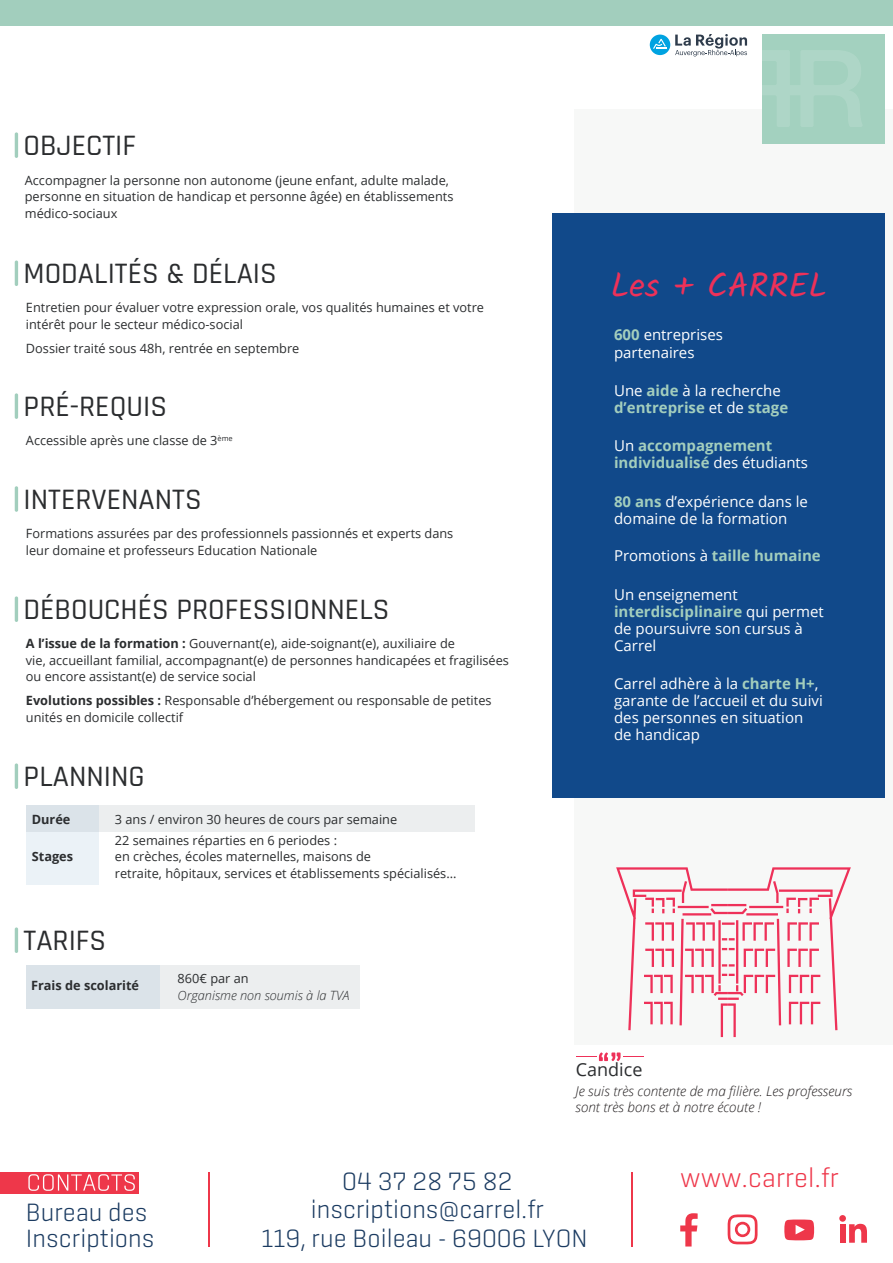
<style>
.page{position:relative;width:893px;height:1263px;background:#fff}
.page>*{position:absolute;margin:0;border:0;box-sizing:border-box;transform-origin:0 0}
.t1{font:34.2px "Kalam";color:#ee3159}
.t2{font:500 30px "Rajdhani";color:#2b2d2f}
.t3{font:300 27.3px "Center";color:#ee374a}
.t4{font:300 25.5px/28.5px "Center";color:#1b3b61;text-align:center}
.t5{font:18px "Open Sans";color:#2b2d2f}
.t6{font:15px/17.1px "Open Sans";color:#fff}
.t7{font:700 15px/17.1px "Open Sans";color:#a3cebd}
.t8{font:italic 300 13.5px/16.5px "Open Sans";color:#231f20}
.t9{font:12.75px/16.5px "Open Sans";color:#2b2d2f}
.t10{font:700 12.75px "Open Sans";color:#2b2d2f}
.t11{font:italic 300 12.75px "Open Sans";color:#2b2d2f}
.s1{font-weight:700}
.s2{font-weight:700;color:#a3cebd}
.s3{font-weight:400;color:#fff}
</style>
<div class="page">
<svg style="left:784px;top:1219px;width:30px;height:21px"></svg>
<svg style="left:680px;top:1213px;width:18px;height:33px"></svg>
<svg style="left:727px;top:1214px;width:31px;height:30px"></svg>
<div style="left:839px;top:1215px;width:7px;height:7px;background:#ee374a;border-radius:50%"></div>
<div style="left:840px;top:1224px;width:5px;height:19px;background:#ee374a"></div>
<svg style="left:849px;top:1224px;width:18px;height:19px"></svg>
<hr style="left:631px;top:1172px;width:2px;height:75px;background:#ee374a">
<div style="left:0;top:1172px;width:138px;height:21px;background:#ee374a"></div>
<svg style="left:28px;top:1174px;width:107px;height:17px"></svg>
<hr style="left:208px;top:1172px;width:2px;height:75px;background:#ee374a">
<div style="left:0;top:0;width:893px;height:26px;background:#a2cebd"></div>
<svg style="left:576px;top:1052px;width:68px;height:9px"></svg>
<div style="left:574px;top:109px;width:319px;height:935px;background:#f7f8f7"></div>
<svg style="left:616px;top:867px;width:235px;height:170px"></svg>
<div style="left:763px;top:34px;width:122px;height:109px;background:#a3d1bf"></div>
<svg style="left:763px;top:51px;width:99px;height:76px"></svg>
<hr style="left:15px;top:393px;width:3px;height:26px;background:#a2cebd;border-radius:2px">
<hr style="left:15px;top:132px;width:3px;height:26px;background:#a2cebd;border-radius:2px">
<hr style="left:15px;top:260px;width:3px;height:26px;background:#a2cebd;border-radius:2px">
<hr style="left:15px;top:486px;width:3px;height:26px;background:#a2cebd;border-radius:2px">
<hr style="left:15px;top:596px;width:3px;height:26px;background:#a2cebd;border-radius:2px">
<hr style="left:15px;top:763px;width:3px;height:26px;background:#a2cebd;border-radius:2px">
<div style="left:26px;top:805px;width:449px;height:26px;background:#eceeef"></div>
<div style="left:26px;top:805px;width:72px;height:80px;background:linear-gradient(to right,#e6edf2,#e6edf2)"></div>
<div style="left:553px;top:213px;width:332px;height:585px;background:#11498a"></div>
<svg style="left:675px;top:34px;width:72px;height:22px"></svg>
<div style="left:650px;top:35px;width:20px;height:20px;background:#00a3e1;border-radius:50%"></div>
<svg style="left:653px;top:39px;width:13px;height:10px"></svg>
<hr style="left:15px;top:927px;width:3px;height:26px;background:#a2cebd;border-radius:2px">
<div style="left:26px;top:965px;width:333px;height:43px;background:#eceeef"></div>
<div style="left:26px;top:965px;width:134px;height:43px;background:#dbe3e9"></div>
<h2 class="t2" style="left:24px;top:128px;width:114px">OBJECTIF</h2>
<p class="t9" style="left:25px;top:171px;width:430px">Accompagner la personne non autonome (jeune enfant, adulte malade, personne en situation de handicap et personne âgée) en établissements médico-sociaux</p>
<h2 class="t2" style="left:24px;top:256px;width:255px">MODALITÉS &amp; DÉLAIS</h2>
<p class="t9" style="left:26px;top:299px;width:460px">Entretien pour évaluer votre expression orale, vos qualités humaines et votre intérêt pour le secteur médico-social</p>
<p class="t9" style="left:26px;top:340px;width:275px">Dossier traité sous 48h, rentrée en septembre</p>
<h2 class="t2" style="left:24px;top:389px;width:145px">PRÉ-REQUIS</h2>
<p class="t9" style="left:26px;top:432px;width:208px">Accessible après une classe de 3<sup>ème</sup></p>
<h2 class="t2" style="left:24px;top:482px;width:180px">INTERVENANTS</h2>
<p class="t9" style="left:26px;top:525px;width:429px">Formations assurées par des professionnels passionnés et experts dans leur domaine et professeurs Education Nationale</p>
<h2 class="t2" style="left:24px;top:592px;width:367px">DÉBOUCHÉS PROFESSIONNELS</h2>
<p class="t9" style="left:26px;top:635px;width:485px"><span class="s1">A l’issue de la formation :</span> Gouvernant(e), aide-soignant(e), auxiliaire de<br>vie, accueillant familial, accompagnant(e) de personnes handicapées et fragilisées ou encore assistant(e) de service social</p>
<p class="t9" style="left:26px;top:692px;width:467px"><span class="s1">Evolutions possibles :</span> Responsable d’hébergement ou responsable de petites unités en domicile collectif</p>
<h2 class="t2" style="left:24px;top:759px;width:123px">PLANNING</h2>
<p class="t10" style="left:32px;top:810px;width:40px">Durée</p>
<p class="t10" style="left:32px;top:847px;width:43px">Stages</p>
<p class="t9" style="left:115px;top:808px;width:284px;line-height:21px">3 ans / environ 30 heures de cours par semaine<br>22 semaines réparties en 6 periodes :</p>
<p class="t9" style="left:115px;top:848px;width:343px">en crèches, écoles maternelles, maisons de<br>retraite, hôpitaux, services et établissements spécialisés...</p>
<h2 class="t2" style="left:24px;top:923px;width:84px">TARIFS</h2>
<p class="t10" style="left:31px;top:977px;width:110px">Frais de scolarité</p>
<p class="t9" style="left:178px;top:970px;width:73px">860€ par an</p>
<p class="t11" style="left:178px;top:986px;width:173px">Organisme non soumis à la TVA</p>
<h1 class="t1" style="left:611px;top:261px;width:218px">Les + CARREL</h1>
<p class="t6" style="left:614px;top:326px;width:110px"><span class="s2">600</span> entreprises partenaires</p>
<p class="t7" style="left:614px;top:381px;width:176px"><span class="s3">Une</span> aide <span class="s3">à la recherche </span>d’entreprise <span class="s3">et de</span> stage</p>
<p class="t7" style="left:614px;top:437px;width:195px"><span class="s3">Un</span> accompagnement individualisé <span class="s3">des étudiants</span></p>
<p class="t6" style="left:614px;top:492px;width:195px"><span class="s2">80 ans</span> d’expérience dans le domaine de la formation</p>
<p class="t7" style="left:614px;top:547px;width:208px"><span class="s3">Promotions à</span> taille humaine</p>
<p class="t6" style="left:614px;top:586px;width:211px">Un enseignement <span class="s2">interdisciplinaire</span> qui permet de poursuivre son cursus à<br>Carrel</p>
<p class="t6" style="left:614px;top:674px;width:210px">Carrel adhère à la <span class="s2">charte H+</span>, garante de l’accueil et du suivi des personnes en situation de handicap</p>
<h3 class="t5" style="left:576px;top:1057px;width:68px">Candice</h3>
<p class="t8" style="left:575px;top:1082px;width:278px">Je suis très contente de ma filière. Les professeurs sont très bons et à notre écoute !</p>
<h3 class="t4" style="left:26px;top:1199px;width:130px;line-height:25.5px;text-align:left">Bureau des<br>Inscriptions</h3>
<h3 class="t4" style="left:261px;top:1166px;width:328px">04 37 28 75 82 inscriptions@carrel.fr<br>119, rue Boileau - 69006 LYON</h3>
<h3 class="t3" style="left:680px;top:1162px;width:160px">www.carrel.fr</h3>
</div>
